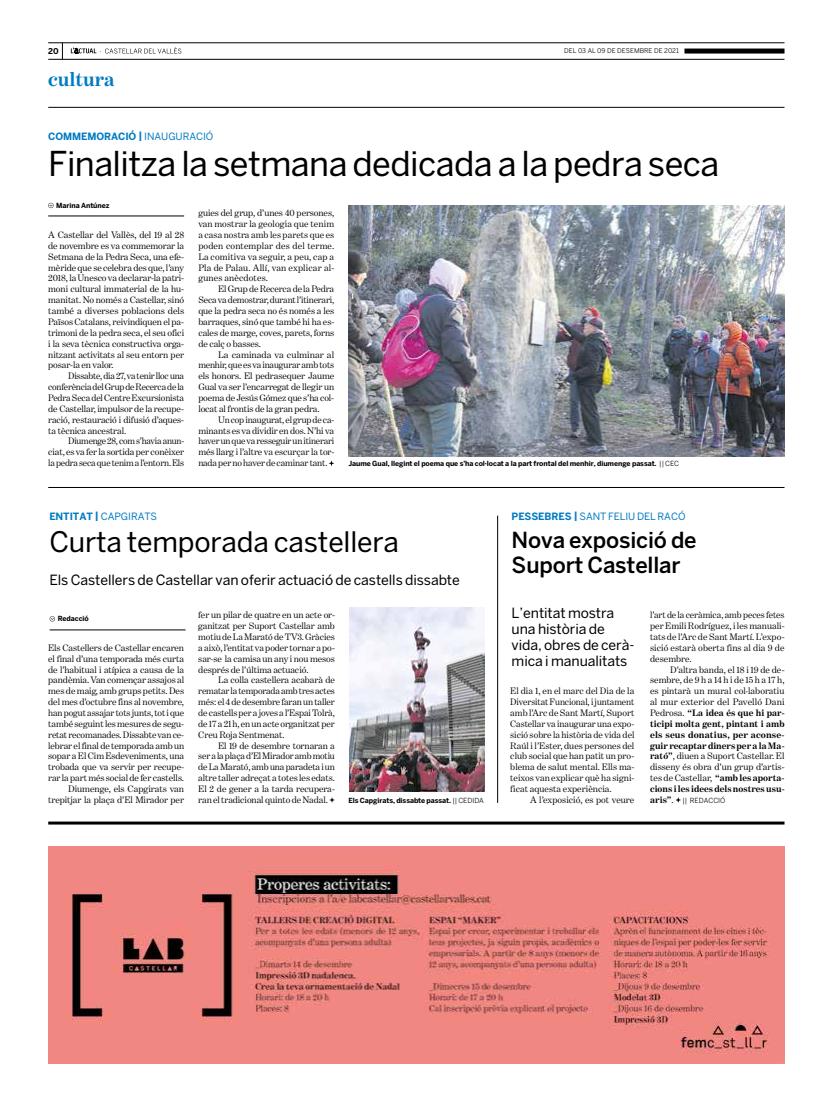
<style>
.page{position:relative;width:820px;height:1106px;background:#fff}
.page>*{position:absolute;margin:0;border:0;box-sizing:border-box;transform-origin:0 0}
.t1{font:34px "Benton Sans";letter-spacing:-.015em;color:#000}
.t2{font:28px "Benton Sans";letter-spacing:-.005em;color:#000}
.t3{font:500 22px/25px "Benton Sans";letter-spacing:-.01em;color:#000}
.t4{font:700 20px "Benton Modern One";letter-spacing:-.005em;color:#007ac2}
.t5{font:14px/16px "Benton Sans";letter-spacing:-.005em;color:#000}
.t6{font:10px "Benton Sans";letter-spacing:-.005em;color:#007ac2}
.t7{font:700 10px "Benton Sans";letter-spacing:-.01em;color:#007ac2}
.t8{font:9.5px/10.9px "Benton Modern One";letter-spacing:-.005em;color:#000;text-align:justify}
.t9{font:700 8px "Benton Sans";color:#000}
.t10{font:700 7px "Benton Sans";letter-spacing:-.01em;color:#000}
.t11{font:7px "Benton Sans";letter-spacing:.005em;color:#000}
.t12{font:6.5px "Benton Sans";letter-spacing:.005em;color:#000}
.s1{font-weight:400}
.s2{font-weight:700}
.s3{font-family:"Benton Modern One";font-weight:700;font-size:9.5px}
.s4{font-family:"Benton Modern One";font-size:9.5px}
</style>
<div class="page">
<svg style="left:62px;top:44px;width:1px;height:15px"></svg>
<hr style="left:48px;top:107px;width:736px;height:1px;background:#000">
<hr style="left:48px;top:43px;width:736px;height:1px;background:#000">
<hr style="left:48px;top:59px;width:736px;height:1px;background:#000">
<div style="left:684px;top:49px;width:100px;height:5px;background:#000"></div>
<svg style="left:71px;top:47px;width:110px;height:7px"></svg>
<hr style="left:48px;top:821px;width:736px;height:3px;background:#000">
<hr style="left:48px;top:487px;width:736px;height:1px;background:#000">
<svg style="left:328px;top:460px;width:6px;height:6px"></svg>
<svg style="left:48px;top:203px;width:6px;height:5px"></svg>
<hr style="left:48px;top:215px;width:136px;height:1px;background:#000">
<img style="left:348px;top:205px;width:436px;height:251px">
<hr style="left:497px;top:515px;width:1px;height:288px;background:#000">
<svg style="left:675px;top:797px;width:5px;height:5px"></svg>
<svg style="left:329px;top:797px;width:6px;height:5px"></svg>
<svg style="left:50px;top:616px;width:5px;height:5px"></svg>
<hr style="left:50px;top:629px;width:135px;height:1px;background:#000">
<img style="left:349px;top:607px;width:136px;height:185px">
<img style="left:48px;top:846px;width:736px;height:217px">
<p class="t9" style="left:48px;top:46px;width:12px">20</p>
<p class="t12" style="left:564px;top:47px;width:116px">DEL 03 AL 09 DE DESEMBRE DE 2021</p>
<h3 class="t4" style="left:48px;top:68px;width:68px">cultura</h3>
<p class="t7" style="left:48px;top:131px;width:167px">COMMEMORACIÓ | <span class="s1">INAUGURACIÓ</span></p>
<h1 class="t1" style="left:48px;top:144px;width:672px">Finalitza la setmana dedicada a la pedra seca</h1>
<p class="t10" style="left:56px;top:201px;width:55px">Marina Antúnez</p>
<p class="t8" style="left:48px;top:229px;width:137px">A Castellar del Vallès, del 19 al 28 de novembre es va commemorar la Setmana de la Pedra Seca, una efe&shy;mèride que se celebra des que, l’any 2018, la Unesco va declarar-la patri&shy;moni cultural immaterial de la hu&shy;manitat. No només a Castellar, sinó també a diverses poblacions dels Països Catalans, reivindiquen el pa&shy;trimoni de la pedra seca, el seu ofici i la seva tècnica constructiva orga&shy;nitzant activitats al seu entorn per posar-la en valor.</p>
<p class="t8" style="left:48px;top:370px;width:137px;text-indent:20px">Dissabte, dia 27, va tenir lloc una conferència del Grup de Recerca de la Pedra Seca del Centre Excursionista de Castellar, impulsor de la recupe&shy;ració, restauració i difusió d’aques&shy;ta tècnica ancestral.</p>
<p class="t8" style="left:48px;top:436px;width:137px;text-indent:20px">Diumenge 28, com s’havia anun&shy;ciat, es va fer la sortida per conèixer la pedra seca que tenim a l’entorn. Els</p>
<p class="t8" style="left:198px;top:208px;width:137px">guies del grup, d’unes 40 persones, van mostrar la geologia que tenim a casa nostra amb les parets que es poden contemplar des del terme.<br>La comitiva va seguir, a peu, cap a Pla de Palau. Allí, van explicar al&shy;gunes anècdotes.</p>
<p class="t8" style="left:198px;top:284px;width:137px;text-indent:20px">El Grup de Recerca de la Pedra Seca va demostrar, durant l’itinerari, que la pedra seca no és només a les barraques, sinó que també hi ha es&shy;cales de marge, coves, parets, forns de calç o basses.</p>
<p class="t8" style="left:198px;top:349px;width:137px;text-indent:20px">La caminada va culminar al menhir, que es va inaugurar amb tots els honors. El pedrasequer Jaume Gual va ser l’encarregat de llegir un poema de Jesús Gómez que s’ha col· locat al frontis de la gran pedra.</p>
<p class="t8" style="left:198px;top:414px;width:137px;text-indent:20px">Un cop inaugurat, el grup de ca&shy;minants es va dividir en dos. N’hi va haver un que va resseguir un itinerari més llarg i l’altre va escurçar la tor&shy;nada per no haver de caminar tant.</p>
<p class="t10" style="left:348px;top:459px;width:332px">Jaume Gual, llegint el poema que s’ha col·locat a la part frontal del menhir, diumenge passat. <span class="s1">|| CEC</span></p>
<p class="t6" style="left:49px;top:511px;width:109px"><span class="s2">ENTITAT |</span> CAPGIRATS</p>
<p class="t6" style="left:511px;top:511px;width:175px"><span class="s2">PESSEBRES |</span> SANT FELIU DEL RACÓ</p>
<h2 class="t2" style="left:49px;top:525px;width:351px">Curta temporada castellera</h2>
<h3 class="t5" style="left:49px;top:572px;width:412px">Els Castellers de Castellar van oferir actuació de castells dissabte</h3>
<p class="t8" style="left:198px;top:609px;width:138px">fer un pilar de quatre en un acte or&shy;ganitzat per Suport Castellar amb motiu de La Marató de TV3. Gràcies a això, l’entitat va poder tornar a po&shy;sar-se la camisa un any i nou mesos després de l’última actuació.</p>
<p class="t8" style="left:198px;top:674px;width:138px;text-indent:20px">La colla castellera acabarà de rematar la temporada amb tres actes més: el 4 de desembre faran un taller de castells per a joves a l’Espai Tolrà, de 17 a 21 h, en un acte organitzat per Creu Roja Sentmenat.</p>
<p class="t8" style="left:198px;top:739px;width:138px;text-indent:20px">El 19 de desembre tornaran a ser a la plaça d’El Mirador amb motiu de La Marató, amb una paradeta i un altre taller adreçat a totes les edats.<br>El 2 de gener a la tarda recupera&shy;ran el tradicional quinto de Nadal.</p>
<p class="t10" style="left:58px;top:614px;width:33px">Redacció</p>
<p class="t8" style="left:48px;top:642px;width:137px;text-align:right">Els Castellers de Castellar encaren el final d’una temporada més curta de l’habitual i atípica a causa de la pandèmia. Van començar assajos al mes de maig, amb grups petits. Des del mes d’octubre fins al novembre, han pogut assajar tots junts, tot i que també seguint les mesures de segu&shy;retat recomanades. Dissabte van ce&shy;lebrar el final de temporada amb un sopar a El Cim Esdeveniments, una trobada que va servir per recupe&shy;rar la part més social de fer castells.<br>Diumenge, els Capgirats van trepitjar la plaça d’El Mirador per</p>
<p class="t10" style="left:348px;top:796px;width:137px">Els Capgirats, dissabte passat. <span class="s1">|| CEDIDA</span></p>
<h3 class="t3" style="left:511px;top:527px;width:186px">Nova exposició de<br>Suport Castellar</h3>
<h3 class="t5" style="left:511px;top:604px;width:124px">L’entitat mostra una història de vida, obres de cerà&shy;mica i manualitats</h3>
<p class="t8" style="left:650px;top:609px;width:136px">l’art de la ceràmica, amb peces fetes per Emili Rodríguez, i les manuali&shy;tats de l’Arc de Sant Martí. L’expo&shy;sició estarà oberta fins al dia 9 de desembre.</p>
<p class="t8" style="left:650px;top:664px;width:136px;text-indent:20px">D’altra banda, el 18 i 19 de de&shy;sembre, de 9 h a 14 h i de 15 h a 17 h, es pintarà un mural col·laboratiu al mur exterior del Pavelló Dani Pedrosa. <span class="s2">“La idea és que hi par&shy;ticipi molta gent, pintant i amb els seus donatius, per aconse&shy;guir recaptar diners per a la Ma&shy;rató”</span>, diuen a Suport Castellar. El disseny és obra d’un grup d’artis&shy;tes de Castellar, <span class="s2">“amb les aporta&shy;cions i les idees dels nostres usu-</span></p>
<p class="t11" style="left:650px;top:796px;width:77px"><span class="s3">aris”</span><span class="s4">.</span> || REDACCIÓ</p>
<p class="t8" style="left:510px;top:685px;width:126px">El dia 1, en el marc del Dia de la Diversitat Funcional, i juntament amb l’Arc de Sant Martí, Suport Castellar va inaugurar una expo&shy;sició sobre la història de vida del Raúl i l’Ester, dues persones del club social que han patit un pro&shy;blema de salut mental. Ells ma&shy;teixos van explicar què ha signi&shy;ficat aquesta experiència.</p>
<p class="t8" style="left:530px;top:794px;width:106px">A l’exposició, es pot veure</p>
</div>
